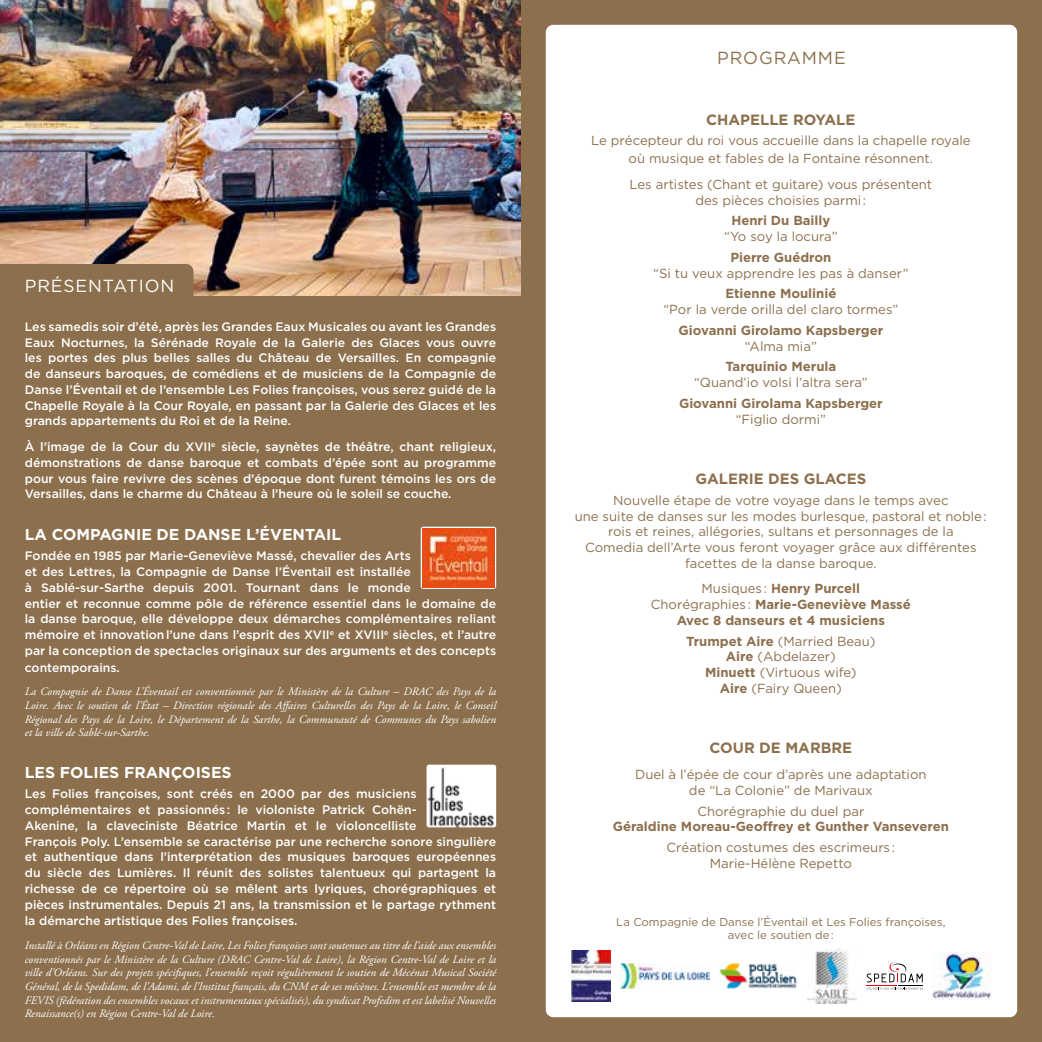
<style>
.page{position:relative;width:1042px;height:1042px;background:#fff}
.page>*{position:absolute;margin:0;border:0;box-sizing:border-box;transform-origin:0 0}
.t1{font:17.5px "Gotham";letter-spacing:.05em;color:#fff}
.t2{font:17.5px "Gotham";letter-spacing:.05em;color:#8c704e}
.t3{font:700 15.75px "Gotham";color:#fff}
.t4{font:700 14.88px "Gotham";color:#8c704e}
.t5{font:13.12px/15.8px "Gotham";color:#8c704e;text-align:center}
.t6{font:700 13.12px/15.8px "Gotham";color:#8c704e;text-align:center}
.t7{font:500 12.25px/15.9px "Gotham";color:#fff;text-align:justify}
.t8{font:italic 11.38px/13.7px "Adobe Garamond Pro";color:#fff;text-align:justify}
.t9{font:11.38px/13.7px "Gotham";color:#8c704e;text-align:center}
.s1{font-weight:400}
.s2{font-weight:700}
</style>
<div class="page">
<img style="left:0;top:0;width:521px;height:296px">
<div style="left:0;top:264px;width:193px;height:32px;background:#8c704e"></div>
<div style="left:521px;top:0;width:521px;height:1042px;background:#8c704e"></div>
<div style="left:546px;top:25px;width:471px;height:992px;background:#fff;border-radius:7px"></div>
<div style="left:0;top:296px;width:521px;height:746px;background:#8c704e"></div>
<img style="left:620px;top:963px;width:89px;height:26px">
<svg style="left:866px;top:962px;width:57px;height:28px"></svg>
<img style="left:571px;top:950px;width:39px;height:51px">
<div style="left:421px;top:527px;width:75px;height:62px;background:#e64b15;border-radius:3px"></div>
<img style="left:422px;top:528px;width:72px;height:59px">
<img style="left:719px;top:964px;width:78px;height:24px">
<img style="left:807px;top:949px;width:49px;height:54px">
<img style="left:426px;top:764px;width:70px;height:63px">
<img style="left:933px;top:953px;width:58px;height:46px">
<h1 class="t1" style="left:25px;top:276px;width:151px">PRÉSENTATION</h1>
<p class="t7" style="left:25px;top:318px;width:473px">Les samedis soir d’été, après les Grandes Eaux Musicales ou avant les Grandes Eaux Nocturnes, la Sérénade Royale de la Galerie des Glaces vous ouvre les portes des plus belles salles du Château de Versailles. En compagnie de danseurs baroques, de comédiens et de musiciens de la Compagnie de Danse l’Éventail et de l’ensemble Les Folies françoises, vous serez guidé de la Chapelle Royale à la Cour Royale, en passant par la Galerie des Glaces et les grands appartements du Roi et de la Reine.</p>
<p class="t7" style="left:25px;top:438px;width:473px">À l’image de la Cour du XVII<sup>e</sup> siècle, saynètes de théâtre, chant religieux, démonstrations de danse baroque et combats d’épée sont au programme pour vous faire revivre des scènes d’époque dont furent témoins les ors de Versailles, dans le charme du Château à l’heure où le soleil se couche.</p>
<p class="t3" style="left:25px;top:525px;width:318px">LA COMPAGNIE DE DANSE L’ÉVENTAIL</p>
<p class="t7" style="left:25px;top:548px;width:473px;text-align:left">Fondée en 1985 par Marie-Geneviève Massé, chevalier des Arts<br>et des Lettres, la Compagnie de Danse l’Éventail est installée<br>à Sablé-sur-Sarthe depuis 2001. Tournant dans le monde<br>entier et reconnue comme pôle de référence essentiel dans le domaine de la danse baroque, elle développe deux démarches complémentaires reliant mémoire et innovationl’une dans l’esprit des XVII<sup>e</sup> et XVIII<sup>e</sup> siècles, et l’autre par la conception de spectacles originaux sur des arguments et des concepts contemporains.</p>
<p class="t8" style="left:25px;top:685px;width:473px">La Compagnie de Danse L’Éventail est conventionnée par le Ministère de la Culture – DRAC des Pays de la Loire. Avec le soutien de l’État – Direction régionale des Affaires Culturelles des Pays de la Loire, le Conseil Régional des Pays de la Loire, le Département de la Sarthe, la Communauté de Communes du Pays sabolien et la ville de Sablé-sur-Sarthe.</p>
<p class="t3" style="left:25px;top:763px;width:208px">LES FOLIES FRANÇOISES</p>
<p class="t7" style="left:25px;top:786px;width:473px;text-align:left">Les Folies françoises, sont créés en 2000 par des musiciens complémentaires et passionnés : le violoniste Patrick Cohën-<br>Akenine, la claveciniste Béatrice Martin et le violoncelliste<br>François Poly. L’ensemble se caractérise par une recherche sonore singulière et authentique dans l’interprétation des musiques baroques européennes du siècle des Lumières. Il réunit des solistes talentueux qui partagent la richesse de ce répertoire où se mêlent arts lyriques, chorégraphiques et pièces instrumentales. Depuis 21 ans, la transmission et le partage rythment la démarche artistique des Folies françoises.</p>
<p class="t8" style="left:25px;top:939px;width:473px">Installé à Orléans en Région Centre-Val de Loire, Les Folies françoises sont soutenues au titre de l’aide aux ensembles conventionnés par le Ministère de la Culture (DRAC Centre-Val de Loire), la Région Centre-Val de Loire et la ville d’Orléans. Sur des projets spécifiques, l’ensemble reçoit régulièrement le soutien de Mécénat Musical Société Général, de la Spedidam, de l’Adami, de l’Institut français, du CNM et de ses mécènes. L’ensemble est membre de la FEVIS (fédération des ensembles vocaux et instrumentaux spécialisés), du syndicat Profedim et est labelisé Nouvelles Renaissance(s) en Région Centre-Val de Loire.</p>
<h1 class="t2" style="left:717px;top:48px;width:130px">PROGRAMME</h1>
<p class="t4" style="left:706px;top:111px;width:151px">CHAPELLE ROYALE</p>
<p class="t5" style="left:591px;top:132px;width:381px;line-height:17.8px">Le précepteur du roi vous accueille dans la chapelle royale où musique et fables de la Fontaine résonnent.</p>
<p class="t5" style="left:629px;top:176px;width:304px">Les artistes (Chant et guitare) vous présentent des pièces choisies parmi:</p>
<p class="t6" style="left:731px;top:213px;width:100px">Henri Du Bailly</p>
<p class="t5" style="left:724px;top:228px;width:115px">“Yo soy la locura”</p>
<p class="t6" style="left:730px;top:249px;width:103px">Pierre Guédron</p>
<p class="t5" style="left:653px;top:265px;width:257px">“Si tu veux apprendre les pas à danser”</p>
<p class="t6" style="left:725px;top:285px;width:112px">Etienne Moulinié</p>
<p class="t5" style="left:663px;top:301px;width:236px">“Por la verde orilla del claro tormes”</p>
<p class="t6" style="left:678px;top:322px;width:206px">Giovanni Girolamo Kapsberger</p>
<p class="t5" style="left:745px;top:338px;width:73px">“Alma mia”</p>
<p class="t6" style="left:725px;top:358px;width:112px">Tarquinio Merula</p>
<p class="t5" style="left:694px;top:374px;width:175px">“Quand’io volsi l’altra sera”</p>
<p class="t6" style="left:679px;top:395px;width:205px">Giovanni Girolama Kapsberger</p>
<p class="t5" style="left:736px;top:411px;width:92px">“Figlio dormi”</p>
<p class="t4" style="left:695px;top:470px;width:172px">GALERIE DES GLACES</p>
<p class="t5" style="left:575px;top:492px;width:414px">Nouvelle étape de votre voyage dans le temps avec<br>une suite de danses sur les modes burlesque, pastoral et noble: rois et reines, allégories, sultans et personnages de la<br>Comedia dell’Arte vous feront voyager grâce aux différentes facettes de la danse baroque.</p>
<p class="t6" style="left:651px;top:580px;width:261px"><span class="s1">Musiques :</span> Henry Purcell<br><span class="s1">Chorégraphies :</span> Marie-Geneviève Massé<br>Avec 8 danseurs et 4 musiciens</p>
<p class="t5" style="left:686px;top:633px;width:191px"><span class="s2">Trumpet Aire</span> (Married Beau)<br><span class="s2">Aire</span> (Abdelazer)<br><span class="s2">Minuett</span> (Virtuous wife)<br><span class="s2">Aire</span> (Fairy Queen)</p>
<p class="t4" style="left:709px;top:739px;width:144px">COUR DE MARBRE</p>
<p class="t5" style="left:635px;top:766px;width:293px">Duel à l’épée de cour d’après une adaptation de “La Colonie” de Marivaux</p>
<p class="t5" style="left:697px;top:803px;width:168px">Chorégraphie du duel par</p>
<p class="t6" style="left:613px;top:818px;width:338px">Géraldine Moreau-Geoffrey et Gunther Vanseveren</p>
<p class="t5" style="left:666px;top:839px;width:230px">Création costumes des escrimeurs :<br>Marie-Hélène Repetto</p>
<p class="t9" style="left:616px;top:914px;width:331px">La Compagnie de Danse l’Éventail et Les Folies françoises, avec le soutien de:</p>
</div>
